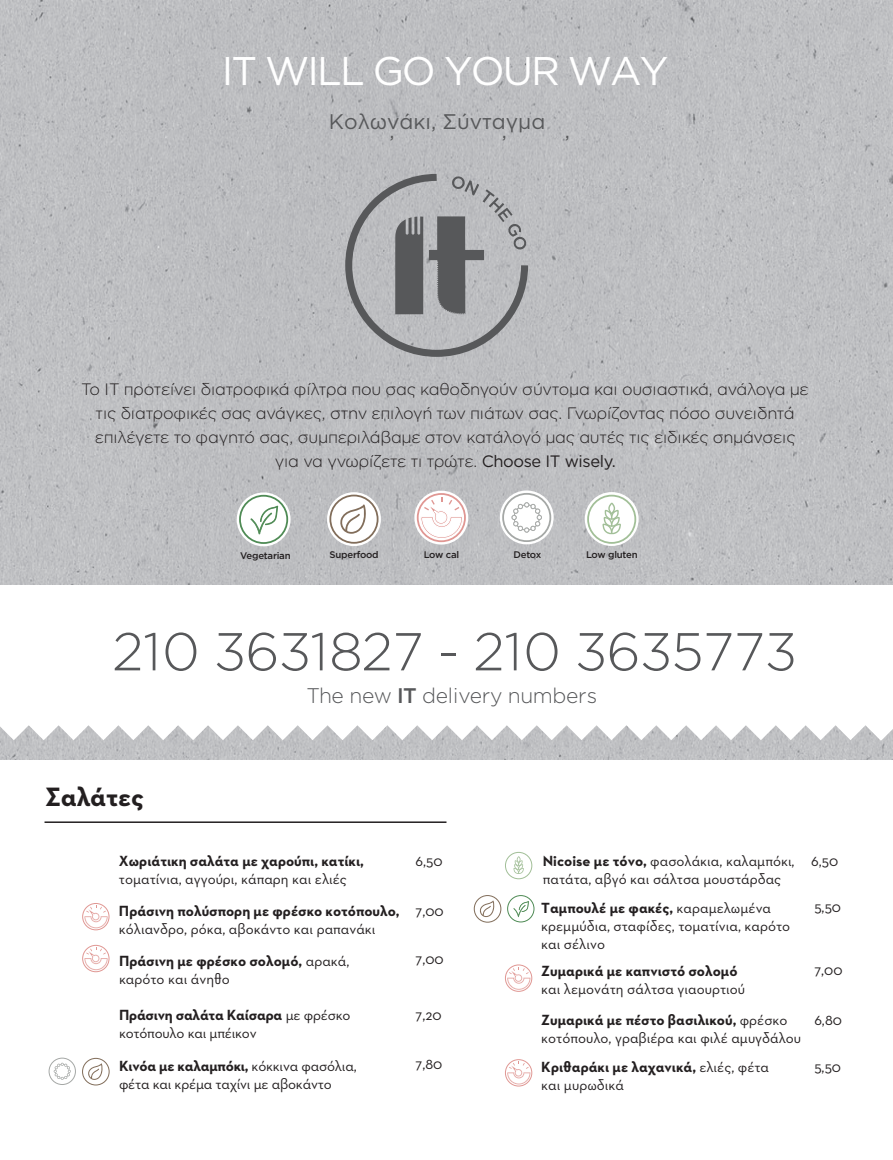
<style>
.page{position:relative;width:893px;height:1160px;background:#fff}
.page>*{position:absolute;margin:0;border:0;box-sizing:border-box;transform-origin:0 0}
.t1{font:300 53.25px "Gotham Greek";letter-spacing:-.025em;color:#57585a}
.t2{font:39.9px "Gotham Greek";letter-spacing:-.05em;color:#fff}
.t3{font:700 27px "Neutraface Text Greek";letter-spacing:-.005em;color:#231f20}
.t4{font:300 21.15px "Gotham Greek";letter-spacing:-.025em;color:#57585a}
.t5{font:21.15px "Gotham Greek";color:#57585a}
.t6{font:300 16.5px/24px "Gotham Greek";letter-spacing:-.025em;color:#231f20;text-align:center}
.t7{font:15px/18px "Neutraface Text Greek";color:#231f20}
.t8{font:700 15px/18px "Neutraface Text Greek";color:#231f20}
.t9{font:500 9.6px "Gotham Greek";letter-spacing:-.025em;color:#231f20}
.s1{font-weight:400}
.s2{font-weight:500}
.s3{font-weight:700}
</style>
<div class="page">
<img style="left:0;top:0;width:893px;height:759px">
<div style="left:0;top:585px;width:892px;height:130px;background:#fff"></div>
<svg style="left:0;top:703px;width:893px;height:37px"></svg>
<hr style="left:45px;top:821px;width:401px;height:1px;background:#231f20">
<svg style="left:342px;top:170px;width:190px;height:190px;background:#a3a4a6"></svg>
<svg style="left:414px;top:490px;width:54px;height:54px"></svg>
<svg style="left:417px;top:493px;width:49px;height:49px"></svg>
<svg style="left:500px;top:490px;width:54px;height:54px"></svg>
<svg style="left:502px;top:493px;width:49px;height:49px"></svg>
<svg style="left:327px;top:492px;width:54px;height:54px"></svg>
<svg style="left:329px;top:494px;width:49px;height:49px"></svg>
<svg style="left:585px;top:492px;width:54px;height:54px"></svg>
<svg style="left:587px;top:494px;width:49px;height:49px"></svg>
<svg style="left:237px;top:492px;width:54px;height:54px"></svg>
<svg style="left:239px;top:494px;width:49px;height:50px"></svg>
<svg style="left:82px;top:903px;width:28px;height:27px"></svg>
<svg style="left:82px;top:944px;width:28px;height:28px"></svg>
<svg style="left:505px;top:1059px;width:27px;height:27px"></svg>
<svg style="left:505px;top:964px;width:27px;height:27px"></svg>
<svg style="left:505px;top:851px;width:27px;height:28px"></svg>
<svg style="left:82px;top:1057px;width:28px;height:28px"></svg>
<svg style="left:472px;top:893px;width:31px;height:30px"></svg>
<svg style="left:474px;top:894px;width:27px;height:28px"></svg>
<svg style="left:47px;top:1055px;width:30px;height:31px"></svg>
<svg style="left:49px;top:1057px;width:27px;height:27px"></svg>
<svg style="left:506px;top:893px;width:30px;height:30px"></svg>
<svg style="left:507px;top:894px;width:27px;height:28px"></svg>
<h2 class="t2" style="left:222px;top:49px;width:448px">IT WILL GO YOUR WAY</h2>
<h3 class="t5" style="left:329px;top:109px;width:218px">Kολωνάκι, Σύνταγμα</h3>
<h3 class="t5" style="left:390px;top:118px;width:7px">,</h3>
<h3 class="t5" style="left:502px;top:118px;width:7px">,</h3>
<h3 class="t5" style="left:565px;top:118px;width:7px">,</h3>
<p class="t6" style="left:81px;top:377px;width:729px">Το ΙΤ προτείνει διατροφικά φίλτρα που σας καθοδηγούν σύντομα και ουσιαστικά, ανάλογα με τις διατροφικές σας ανάγκες, στην επιλογή των πιάτων σας. Γνωρίζοντας πόσο συνειδητά επιλέγετε το φαγητό σας, συμπεριλάβαμε στον κατάλογό μας αυτές τις ειδικές σημάνσεις για να γνωρίζετε τι τρώτε. <span class="s1">Choose IT wisely.</span></p>
<p class="t9" style="left:240px;top:550px;width:52px">Vegetarian</p>
<p class="t9" style="left:330px;top:549px;width:50px">Superfood</p>
<p class="t9" style="left:424px;top:549px;width:37px">Low cal</p>
<p class="t9" style="left:514px;top:549px;width:29px">Detox</p>
<p class="t9" style="left:586px;top:549px;width:53px">Low gluten</p>
<h1 class="t1" style="left:112px;top:622px;width:687px">210 3631827 - 210 3635773</h1>
<h3 class="t4" style="left:306px;top:684px;width:292px">The new <span class="s2">IT</span> delivery numbers</h3>
<h3 class="t3" style="left:46px;top:780px;width:100px">Σαλάτες</h3>
<p class="t8" style="left:119px;top:851px;width:246px">Χωριάτικη σαλάτα με χαρούπι, κατίκι,</p>
<p class="t7" style="left:119px;top:869px;width:229px">τοματίνια, αγγούρι, κάπαρη και ελιές</p>
<p class="t7" style="left:416px;top:851px;width:29px">6,50</p>
<p class="t7" style="left:543px;top:851px;width:253px"><span class="s3">Nicoise με τόνο,</span> φασολάκια, καλαμπόκι, πατάτα, αβγό και σάλτσα μουστάρδας</p>
<p class="t7" style="left:811px;top:851px;width:29px">6,50</p>
<p class="t8" style="left:119px;top:901px;width:282px">Πράσινη πολύσπορη με φρέσκο κοτόπουλο,</p>
<p class="t7" style="left:119px;top:919px;width:258px">κόλιανδρο, ρόκα, αβοκάντο και ραπανάκι</p>
<p class="t7" style="left:416px;top:901px;width:30px">7,00</p>
<p class="t7" style="left:541px;top:898px;width:250px"><span class="s3">Ταμπουλέ με φακές,</span> καραμελωμένα κρεμμύδια, σταφίδες, τοματίνια, καρότο και σέλινο</p>
<p class="t7" style="left:814px;top:897px;width:28px">5,50</p>
<p class="t8" style="left:119px;top:951px;width:232px">Πράσινη με φρέσκο σολομό, <span class="s1">αρακά, καρότο και άνηθο</span></p>
<p class="t7" style="left:119px;top:1005px;width:233px"><span class="s3">Πράσινη σαλάτα Καίσαρα</span> με φρέσκο κοτόπουλο και μπέικον</p>
<p class="t7" style="left:119px;top:1056px;width:239px"><span class="s3">Κινόα με καλαμπόκι,</span> κόκκινα φασόλια, φέτα και κρέμα ταχίνι με αβοκάντο</p>
<p class="t7" style="left:416px;top:949px;width:30px">7,00</p>
<p class="t7" style="left:416px;top:1004px;width:28px">7,20</p>
<p class="t7" style="left:416px;top:1054px;width:28px">7,80</p>
<p class="t8" style="left:541px;top:961px;width:198px">Ζυμαρικά με καπνιστό σολομό</p>
<p class="t7" style="left:541px;top:979px;width:205px">και λεμονάτη σάλτσα γιαουρτιού</p>
<p class="t7" style="left:541px;top:1009px;width:261px"><span class="s3">Ζυμαρικά με πέστο βασιλικού,</span> φρέσκο κοτόπουλο, γραβιέρα και φιλέ αμυγδάλου</p>
<p class="t7" style="left:814px;top:960px;width:30px">7,00</p>
<p class="t7" style="left:814px;top:1010px;width:29px">6,80</p>
<p class="t8" style="left:541px;top:1057px;width:229px">Κριθαράκι με λαχανικά, <span class="s1">ελιές, φέτα</span></p>
<p class="t7" style="left:814px;top:1056px;width:28px">5,50</p>
<p class="t7" style="left:541px;top:1075px;width:84px">και μυρωδικά</p>
</div>
